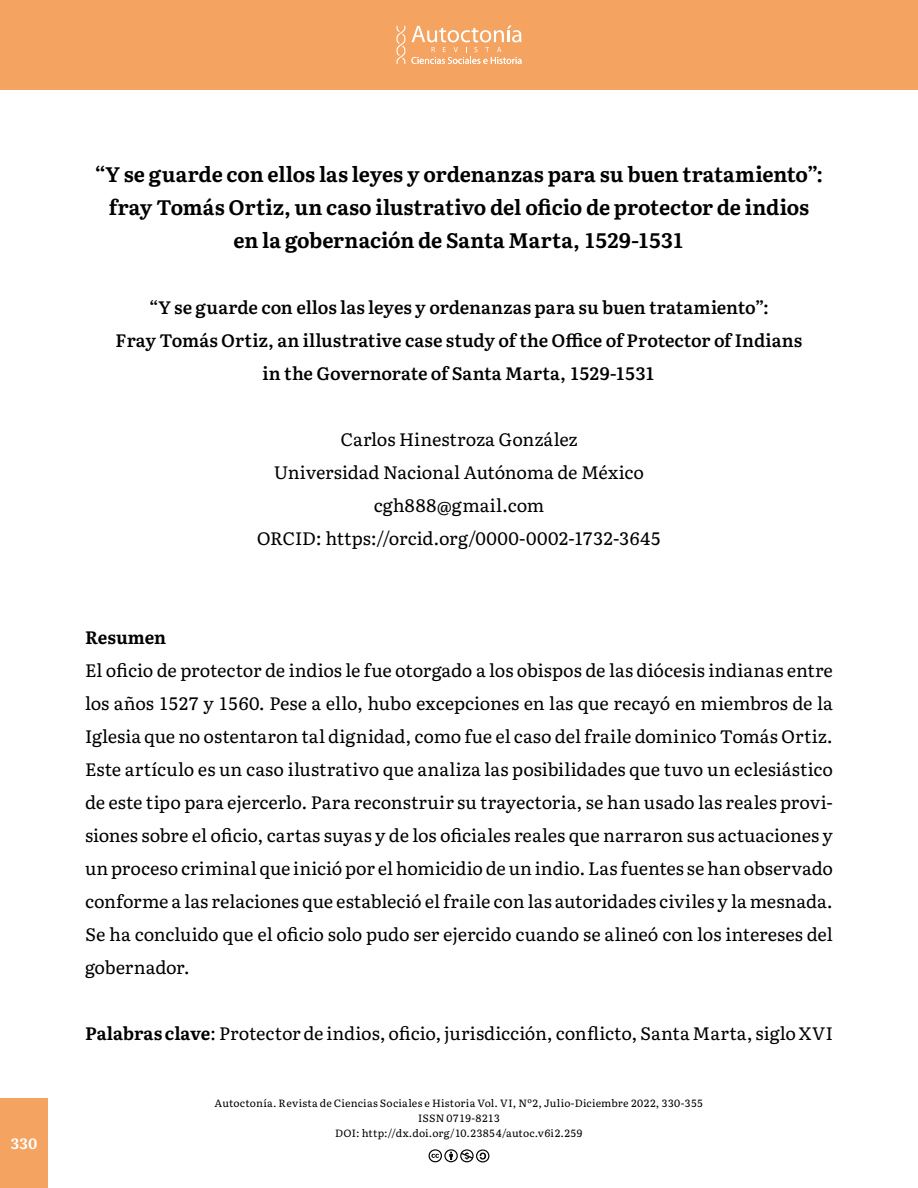
<style>
.page{position:relative;width:918px;height:1188px;background:#fff}
.page>*{position:absolute;margin:0;border:0;box-sizing:border-box;transform-origin:0 0}
.Título_Español{font:700 21px/33px "Literata";color:#000;text-align:center}
.Texto_Principal{font:18px/33px "Literata";color:#000;text-align:justify}
.Título_Inglés{font:600 18px "Literata";color:#000}
.Autores{font:18px "Literata";color:#000}
.Texto_Principal-2{font:700 18px "Literata";letter-spacing:-.005em;color:#000}
.t1{font:700 15px "Literata";color:#fff}
.DOI{font:10.5px "Literata";letter-spacing:.02em;color:#000}
.s1{font-weight:700}
</style>
<div class="page">
<div style="left:0;top:1099px;width:48px;height:89px;background:#f5a360"></div>
<div style="left:0;top:0;width:918px;height:89px;background:#f5a360"></div>
<svg style="left:396px;top:25px;width:126px;height:39px"></svg>
<svg style="left:429px;top:1149px;width:60px;height:13px"></svg>
<p class="t1" style="left:11px;top:1132px;width:28px">330</p>
<p class="Título_Español" style="left:95px;top:156px;width:730px">“Y se guarde con ellos las leyes y ordenanzas para su buen tratamiento”: fray Tomás Ortiz, un caso ilustrativo del oficio de protector de indios</p>
<p class="Título_Español" style="left:234px;top:222px;width:452px">en la gobernación de Santa Marta, 1529-1531</p>
<p class="Título_Inglés" style="left:149px;top:293px;width:621px">“Y se guarde con ellos las leyes y ordenanzas para su buen tratamiento”:</p>
<p class="Título_Inglés" style="left:116px;top:326px;width:688px">Fray Tomás Ortiz, an illustrative case study of the Office of Protector of Indians</p>
<p class="Título_Inglés" style="left:263px;top:359px;width:394px">in the Governorate of Santa Marta, 1529-1531</p>
<p class="Autores" style="left:340px;top:425px;width:239px">Carlos Hinestroza González</p>
<p class="Autores" style="left:274px;top:458px;width:372px">Universidad Nacional Autónoma de México</p>
<p class="Autores" style="left:374px;top:491px;width:172px">cgh888@gmail.com</p>
<p class="Autores" style="left:257px;top:524px;width:406px">ORCID: https://orcid.org/0000-0002-1732-3645</p>
<p class="Texto_Principal-2" style="left:85px;top:623px;width:83px">Resumen</p>
<p class="Texto_Principal" style="left:85px;top:652px;width:749px">El oficio de protector de indios le fue otorgado a los obispos de las diócesis indianas entre los años 1527 y 1560. Pese a ello, hubo excepciones en las que recayó en miembros de la Iglesia que no ostentaron tal dignidad, como fue el caso del fraile dominico Tomás Ortiz.<br>Este artículo es un caso ilustrativo que analiza las posibilidades que tuvo un eclesiástico de este tipo para ejercerlo. Para reconstruir su trayectoria, se han usado las reales provi&shy;siones sobre el oficio, cartas suyas y de los oficiales reales que narraron sus actuaciones y un proceso criminal que inició por el homicidio de un indio. Las fuentes se han observado conforme a las relaciones que estableció el fraile con las autoridades civiles y la mesnada.<br>Se ha concluido que el oficio solo pudo ser ejercido cuando se alineó con los intereses del gobernador.</p>
<p class="Texto_Principal" style="left:85px;top:1015px;width:749px"><span class="s1">Palabras clave</span>: Protector de indios, oficio, jurisdicción, conflicto, Santa Marta, siglo XVI</p>
<p class="DOI" style="left:215px;top:1095px;width:490px">Autoctonía. Revista de Ciencias Sociales e Historia Vol. VI, Nº2, Julio-Diciembre 2022, 330-355</p>
<p class="DOI" style="left:418px;top:1110px;width:83px">ISSN 0719-8213</p>
<p class="DOI" style="left:335px;top:1125px;width:249px">DOI: http://dx.doi.org/10.23854/autoc.v6i2.259</p>
</div>
